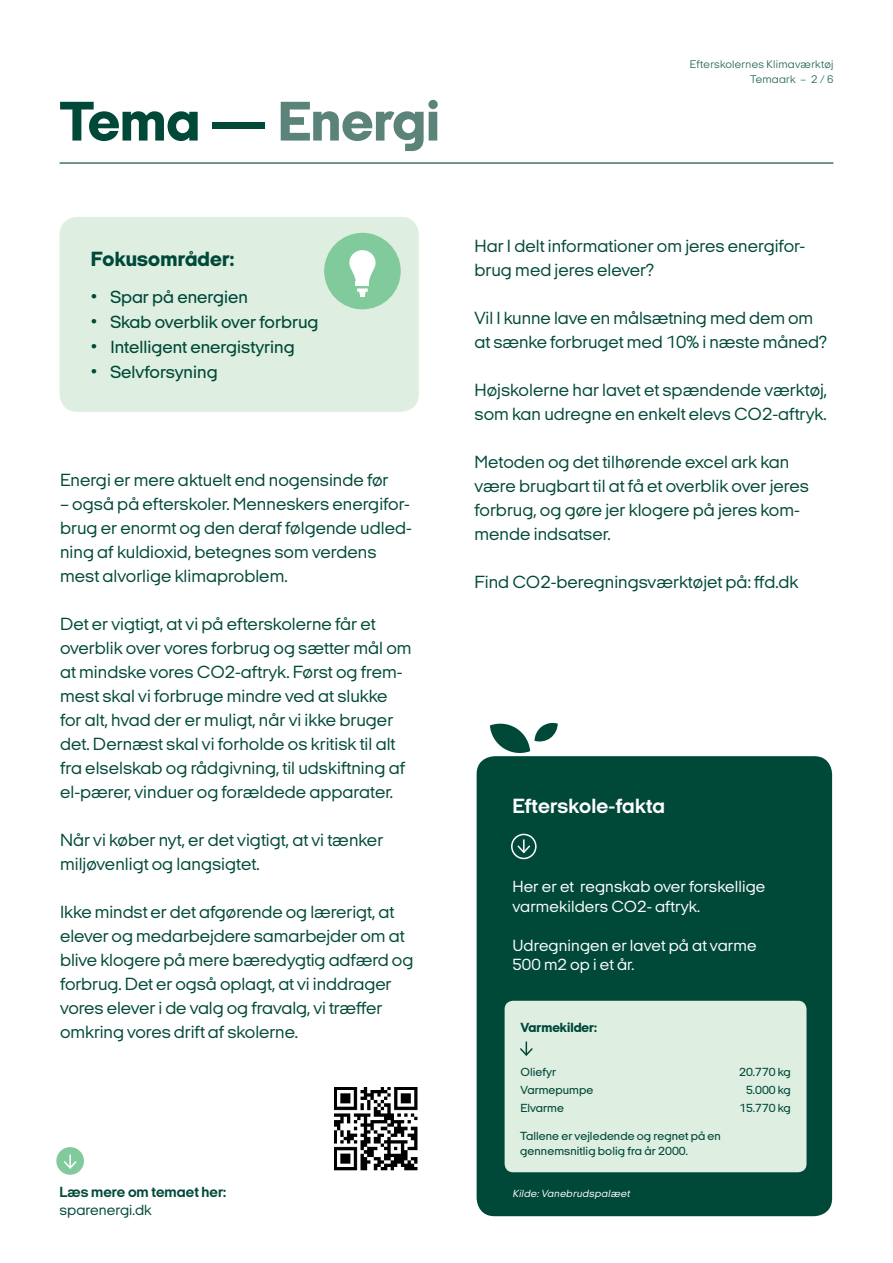
<style>
.page{position:relative;width:893px;height:1263px;background:#fff}
.page>*{position:absolute;margin:0;border:0;box-sizing:border-box;transform-origin:0 0}
.t1{font:800 57px "Italian Plate No 2 Expanded";color:#5b8379}
.t2{font:700 21px "Italian Plate No 2 Expanded";letter-spacing:.01em;color:#fff}
.t3{font:800 21px "Italian Plate No 2 Expanded";letter-spacing:.01em;color:#004939}
.t4{font:18px/24px "Italian Plate No 2 Expanded";color:#004939}
.t5{font:500 18px "Italian Plate No 2 Expanded";color:#004939}
.t6{font:16.5px/19.5px "Italian Plate No 2 Expanded";letter-spacing:.005em;color:#fff}
.t7{font:16.5px "Italian Plate No 2 Expanded";color:#004939}
.t8{font:700 15px "Italian Plate No 2 Expanded";color:#004939}
.t9{font:15px "Italian Plate No 2 Expanded";color:#004939}
.t10{font:800 13.5px "Italian Plate No 2 Expanded";color:#004939}
.t11{font:500 12px/15px "Italian Plate No 2 Expanded";letter-spacing:.005em;color:#004939}
.t12{font:300 11.25px "Italian Plate No 2 Expanded";letter-spacing:.025em;color:#185f51}
.t13{font:italic 10.5px "Italian Plate No 2 Expanded";color:#fff}
.s1{color:#004939}
</style>
<div class="page">
<hr style="left:60px;top:162px;width:773px;height:2px;background:#004939">
<div style="left:60px;top:217px;width:359px;height:195px;background:#deefe2;border-radius:18px"></div>
<div style="left:324px;top:233px;width:77px;height:76px;background:#80ca9c;border-radius:50%"></div>
<svg style="left:349px;top:250px;width:27px;height:47px"></svg>
<div style="left:356px;top:281px;width:13px;height:5px;background:#fff"></div>
<div style="left:56px;top:1147px;width:28px;height:28px;background:#80ca9c;border-radius:50%"></div>
<svg style="left:64px;top:1155px;width:13px;height:14px"></svg>
<img style="left:334px;top:1087px;width:84px;height:84px">
<div style="left:477px;top:756px;width:355px;height:460px;background:#004939;border-radius:18px"></div>
<svg style="left:490px;top:722px;width:68px;height:31px"></svg>
<div style="left:511px;top:834px;width:26px;height:25px;border:2px solid #fff;border-radius:50%"></div>
<svg style="left:517px;top:840px;width:13px;height:13px"></svg>
<div style="left:505px;top:1001px;width:301px;height:171px;background:#deefe2;border-radius:9px"></div>
<svg style="left:520px;top:1042px;width:13px;height:14px"></svg>
<p class="t1" style="left:60px;top:91px;width:382px"><span class="s1">Tema —</span> Energi</p>
<p class="t3" style="left:91px;top:248px;width:145px">Fokusområder:</p>
<p class="t7" style="left:91px;top:288px;width:7px">•</p>
<p class="t7" style="left:91px;top:312px;width:7px">•</p>
<p class="t7" style="left:91px;top:337px;width:7px">•</p>
<p class="t7" style="left:91px;top:362px;width:7px">•</p>
<p class="t5" style="left:110px;top:288px;width:139px">Spar på energien</p>
<p class="t5" style="left:110px;top:312px;width:210px">Skab overblik over forbrug</p>
<p class="t5" style="left:110px;top:337px;width:186px">Intelligent energistyring</p>
<p class="t5" style="left:110px;top:362px;width:109px">Selvforsyning</p>
<p class="t4" style="left:60px;top:467px;width:330px">Energi er mere aktuelt end nogensinde før</p>
<p class="t4" style="left:60px;top:491px;width:353px;text-align:justify">– også på efterskoler. Menneskers energifor&shy;brug er enormt og den deraf følgende udled&shy;ning af kuldioxid, betegnes som verdens</p>
<p class="t4" style="left:60px;top:563px;width:229px">mest alvorlige klimaproblem.</p>
<p class="t4" style="left:60px;top:611px;width:353px">Det er vigtigt, at vi på efterskolerne får et overblik over vores forbrug og sætter mål om at mindske vores CO2-aftryk. Først og frem&shy;mest skal vi forbruge mindre ved at slukke for alt, hvad der er muligt, når vi ikke bruger det. Dernæst skal vi forholde os kritisk til alt fra elselskab og rådgivning, til udskiftning af el-pærer, vinduer og forældede apparater.</p>
<p class="t4" style="left:60px;top:827px;width:325px">Når vi køber nyt, er det vigtigt, at vi tænker miljøvenligt og langsigtet.</p>
<p class="t4" style="left:60px;top:899px;width:355px">Ikke mindst er det afgørende og lærerigt, at elever og medarbejdere samarbejder om at blive klogere på mere bæredygtig adfærd og forbrug. Det er også oplagt, at vi inddrager vores elever i de valg og fravalg, vi træffer omkring vores drift af skolerne.</p>
<p class="t8" style="left:60px;top:1183px;width:168px">Læs mere om temaet her:</p>
<p class="t9" style="left:60px;top:1201px;width:94px">sparenergi.dk</p>
<p class="t12" style="left:690px;top:58px;width:145px">Efterskolernes Klimaværktøj</p>
<p class="t12" style="left:750px;top:73px;width:85px">Temaark – 2 / 6</p>
<p class="t4" style="left:474px;top:233px;width:332px">Har I delt informationer om jeres energifor&shy;brug med jeres elever?</p>
<p class="t4" style="left:474px;top:305px;width:354px">Vil I kunne lave en målsætning med dem om at sænke forbruget med 10% i næste måned?</p>
<p class="t4" style="left:474px;top:377px;width:354px">Højskolerne har lavet et spændende værktøj, som kan udregne en enkelt elevs CO2-aftryk.</p>
<p class="t4" style="left:474px;top:449px;width:336px">Metoden og det tilhørende excel ark kan være brugbart til at få et overblik over jeres forbrug, og gøre jer klogere på jeres kom&shy;mende indsatser.</p>
<p class="t4" style="left:474px;top:569px;width:325px">Find CO2-beregningsværktøjet på: ffd.dk</p>
<p class="t2" style="left:512px;top:795px;width:154px">Efterskole-fakta</p>
<p class="t6" style="left:512px;top:877px;width:255px">Her er et regnskab over forskellige varmekilders CO2- aftryk.</p>
<p class="t6" style="left:512px;top:935px;width:246px">Udregningen er lavet på at varme<br>500 m2 op i et år.</p>
<p class="t10" style="left:521px;top:1020px;width:78px">Varmekilder:</p>
<p class="t11" style="left:521px;top:1064px;width:37px">Oliefyr</p>
<p class="t11" style="left:739px;top:1064px;width:53px">20.770 kg</p>
<p class="t11" style="left:521px;top:1082px;width:74px">Varmepumpe</p>
<p class="t11" style="left:746px;top:1082px;width:46px">5.000 kg</p>
<p class="t11" style="left:521px;top:1100px;width:45px">Elvarme</p>
<p class="t11" style="left:739px;top:1100px;width:53px">15.770 kg</p>
<p class="t11" style="left:520px;top:1128px;width:202px">Tallene er vejledende og regnet på en gennemsnitlig bolig fra år 2000.</p>
<p class="t13" style="left:512px;top:1187px;width:121px">Kilde:Vanebrudspalæet</p>
</div>
